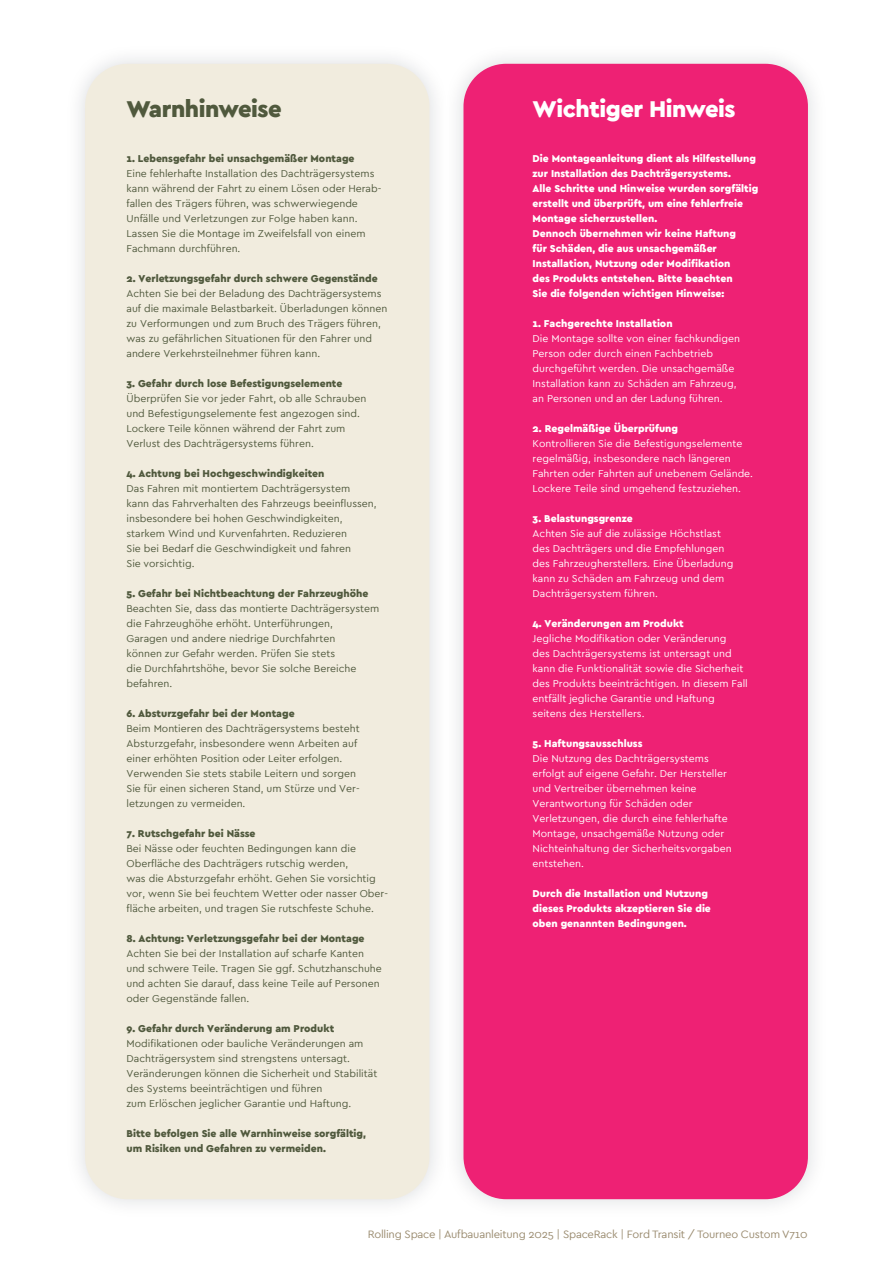
<style>
.page{position:relative;width:893px;height:1263px;background:#fff}
.page>*{position:absolute;margin:0;border:0;box-sizing:border-box;transform-origin:0 0}
.t1{font:900 24px "Cera";letter-spacing:-.02em;color:#fff}
.t2{font:900 24px "Cera";letter-spacing:-.02em;color:#50593d}
.t3{font:11.25px "Cera PRO";letter-spacing:-.02em;color:#9a8b6f}
.t4{font:10.5px/15px "Cera PRO";color:#50593d}
.t5{font:10.5px/15px "Cera PRO";color:#fff}
.t6{font:900 10.5px/15px "Cera";color:#fff}
.t7{font:900 10.5px/15px "Cera";color:#50593d}
</style>
<div class="page">
<div style="left:85px;top:64px;width:344px;height:1135px;background:#f1ecde;border-radius:43px"></div>
<img style="left:457px;top:58px;width:322px;height:360px">
<div style="left:779px;top:61px;width:35px;height:1141px;background:#f1f2f3"></div>
<div style="left:463px;top:64px;width:345px;height:1135px;background:#ee2174;border-radius:43px"></div>
<h1 class="t2" style="left:126px;top:93px;width:157px">Warnhinweise</h1>
<p class="t7" style="left:126px;top:151px;width:230px">1. Lebensgefahr bei unsachgemäßer Montage</p>
<p class="t4" style="left:126px;top:166px;width:256px">Eine fehlerhafte Installation des Dachträgersystems kann während der Fahrt zu einem Lösen oder Herab&shy;fallen des Trägers führen, was schwerwiegende Unfälle und Verletzungen zur Folge haben kann.<br>Lassen Sie die Montage im Zweifelsfall von einem Fachmann durchführen.</p>
<p class="t7" style="left:126px;top:271px;width:253px">2. Verletzungsgefahr durch schwere Gegenstände</p>
<p class="t4" style="left:126px;top:286px;width:262px">Achten Sie bei der Beladung des Dachträgersystems auf die maximale Belastbarkeit. Überladungen können zu Verformungen und zum Bruch des Trägers führen, was zu gefährlichen Situationen für den Fahrer und andere Verkehrsteilnehmer führen kann.</p>
<p class="t7" style="left:126px;top:376px;width:218px">3. Gefahr durch lose Befestigungselemente</p>
<p class="t4" style="left:126px;top:391px;width:241px">Überprüfen Sie vor jeder Fahrt, ob alle Schrauben und Befestigungselemente fest angezogen sind.<br>Lockere Teile können während der Fahrt zum Verlust des Dachträgersystems führen.</p>
<p class="t7" style="left:126px;top:466px;width:200px">4. Achtung bei Hochgeschwindigkeiten</p>
<p class="t4" style="left:126px;top:481px;width:252px">Das Fahren mit montiertem Dachträgersystem<br>kann das Fahrverhalten des Fahrzeugs beeinflussen, insbesondere bei hohen Geschwindigkeiten, starkem Wind und Kurvenfahrten. Reduzieren<br>Sie bei Bedarf die Geschwindigkeit und fahren<br>Sie vorsichtig.</p>
<p class="t7" style="left:126px;top:586px;width:243px">5. Gefahr bei Nichtbeachtung der Fahrzeughöhe</p>
<p class="t4" style="left:126px;top:601px;width:254px">Beachten Sie, dass das montierte Dachträgersystem die Fahrzeughöhe erhöht. Unterführungen,<br>Garagen und andere niedrige Durchfahrten<br>können zur Gefahr werden. Prüfen Sie stets<br>die Durchfahrtshöhe, bevor Sie solche Bereiche befahren.</p>
<p class="t7" style="left:126px;top:706px;width:170px">6. Absturzgefahr bei der Montage</p>
<p class="t4" style="left:126px;top:721px;width:235px">Beim Montieren des Dachträgersystems besteht Absturzgefahr, insbesondere wenn Arbeiten auf einer erhöhten Position oder Leiter erfolgen.<br>Verwenden Sie stets stabile Leitern und sorgen Sie für einen sicheren Stand, um Stürze und Ver&shy;letzungen zu vermeiden.</p>
<p class="t7" style="left:126px;top:826px;width:131px">7. Rutschgefahr bei Nässe</p>
<p class="t4" style="left:126px;top:841px;width:263px">Bei Nässe oder feuchten Bedingungen kann die Oberfläche des Dachträgers rutschig werden,<br>was die Absturzgefahr erhöht. Gehen Sie vorsichtig vor, wenn Sie bei feuchtem Wetter oder nasser Ober&shy;fläche arbeiten, und tragen Sie rutschfeste Schuhe.</p>
<p class="t7" style="left:126px;top:931px;width:240px">8. Achtung: Verletzungsgefahr bei der Montage</p>
<p class="t4" style="left:126px;top:946px;width:257px">Achten Sie bei der Installation auf scharfe Kanten und schwere Teile. Tragen Sie ggf. Schutzhanschuhe und achten Sie darauf, dass keine Teile auf Personen oder Gegenstände fallen.</p>
<p class="t7" style="left:126px;top:1021px;width:209px">9. Gefahr durch Veränderung am Produkt</p>
<p class="t4" style="left:126px;top:1036px;width:252px">Modifikationen oder bauliche Veränderungen am Dachträgersystem sind strengstens untersagt.<br>Veränderungen können die Sicherheit und Stabilität des Systems beeinträchtigen und führen<br>zum Erlöschen jeglicher Garantie und Haftung.</p>
<p class="t7" style="left:126px;top:1126px;width:241px">Bitte befolgen Sie alle Warnhinweise sorgfältig, um Risiken und Gefahren zu vermeiden.</p>
<h1 class="t1" style="left:533px;top:93px;width:204px">Wichtiger Hinweis</h1>
<p class="t6" style="left:533px;top:151px;width:227px">Die Montageanleitung dient als Hilfestellung zur Installation des Dachträgersystems.<br>Alle Schritte und Hinweise wurden sorgfältig erstellt und überprüft, um eine fehlerfreie Montage sicherzustellen.<br>Dennoch übernehmen wir keine Haftung<br>für Schäden, die aus unsachgemäßer Installation, Nutzung oder Modifikation<br>des Produkts entstehen. Bitte beachten<br>Sie die folgenden wichtigen Hinweise:</p>
<p class="t6" style="left:533px;top:316px;width:142px">1. Fachgerechte Installation</p>
<p class="t5" style="left:533px;top:331px;width:209px">Die Montage sollte von einer fachkundigen Person oder durch einen Fachbetrieb durchgeführt werden. Die unsachgemäße Installation kann zu Schäden am Fahrzeug, an Personen und an der Ladung führen.</p>
<p class="t6" style="left:533px;top:421px;width:147px">2. Regelmäßige Überprüfung</p>
<p class="t5" style="left:533px;top:436px;width:222px">Kontrollieren Sie die Befestigungselemente regelmäßig, insbesondere nach längeren Fahrten oder Fahrten auf unebenem Gelände.<br>Lockere Teile sind umgehend festzuziehen.</p>
<p class="t6" style="left:533px;top:511px;width:102px">3. Belastungsgrenze</p>
<p class="t5" style="left:533px;top:526px;width:202px">Achten Sie auf die zulässige Höchstlast des Dachträgers und die Empfehlungen des Fahrzeugherstellers. Eine Überladung kann zu Schäden am Fahrzeug und dem Dachträgersystem führen.</p>
<p class="t6" style="left:533px;top:616px;width:153px">4. Veränderungen am Produkt</p>
<p class="t5" style="left:533px;top:631px;width:217px">Jegliche Modifikation oder Veränderung<br>des Dachträgersystems ist untersagt und kann die Funktionalität sowie die Sicherheit des Produkts beeinträchtigen. In diesem Fall entfällt jegliche Garantie und Haftung seitens des Herstellers.</p>
<p class="t6" style="left:533px;top:736px;width:111px">5. Haftungsausschluss</p>
<p class="t5" style="left:533px;top:751px;width:201px">Die Nutzung des Dachträgersystems erfolgt auf eigene Gefahr. Der Hersteller und Vertreiber übernehmen keine Verantwortung für Schäden oder Verletzungen, die durch eine fehlerhafte Montage, unsachgemäße Nutzung oder Nichteinhaltung der Sicherheitsvorgaben entstehen.</p>
<p class="t6" style="left:533px;top:886px;width:180px">Durch die Installation und Nutzung dieses Produkts akzeptieren Sie die oben genannten Bedingungen.</p>
<p class="t3" style="left:368px;top:1227px;width:441px">Rolling Space | Aufbauanleitung 2025 | SpaceRack | Ford Transit / Tourneo Custom V710</p>
</div>
